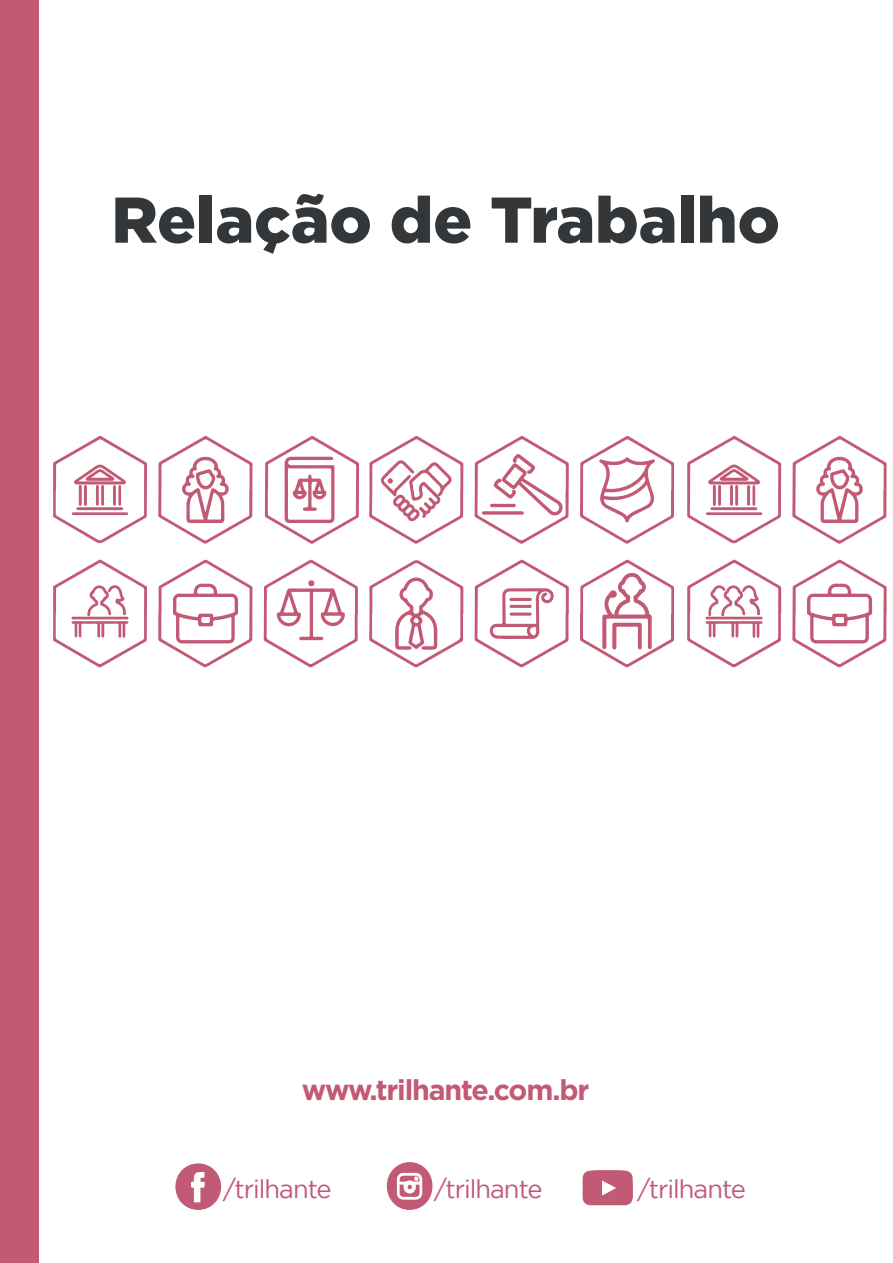
<style>
.page{position:relative;width:893px;height:1263px;background:#fff}
.page>*{position:absolute;margin:0;border:0;box-sizing:border-box;transform-origin:0 0}
.Fim_Ebook{font:900 64.5px "Gotham";color:#33373a}
.t1{font:700 28.5px "Gotham";letter-spacing:-.04em;color:#c25975}
.t2{font:25.5px "Gotham";letter-spacing:-.04em;color:#c25975}
</style>
<div class="page">
<div style="left:0;top:0;width:39px;height:1263px;background:#c25975"></div>
<svg style="left:475px;top:436px;width:94px;height:108px"></svg>
<svg style="left:53px;top:559px;width:94px;height:109px"></svg>
<svg style="left:369px;top:436px;width:94px;height:108px"></svg>
<svg style="left:158px;top:559px;width:94px;height:108px"></svg>
<svg style="left:792px;top:559px;width:95px;height:108px"></svg>
<svg style="left:580px;top:559px;width:94px;height:108px"></svg>
<svg style="left:264px;top:559px;width:94px;height:109px"></svg>
<div style="left:308px;top:580px;width:7px;height:6px;background:#c25975;border-radius:50%"></div>
<svg style="left:369px;top:560px;width:94px;height:107px"></svg>
<svg style="left:687px;top:559px;width:94px;height:108px"></svg>
<svg style="left:580px;top:436px;width:94px;height:108px"></svg>
<svg style="left:158px;top:436px;width:94px;height:108px"></svg>
<svg style="left:792px;top:436px;width:95px;height:108px"></svg>
<svg style="left:53px;top:436px;width:94px;height:108px"></svg>
<svg style="left:265px;top:436px;width:94px;height:108px"></svg>
<svg style="left:687px;top:436px;width:94px;height:108px"></svg>
<svg style="left:475px;top:559px;width:94px;height:109px"></svg>
<svg style="left:175px;top:1163px;width:46px;height:47px"></svg>
<svg style="left:387px;top:1162px;width:46px;height:48px"></svg>
<svg style="left:582px;top:1170px;width:51px;height:35px;background:#c86b84"></svg>
<p class="Fim_Ebook" style="left:111px;top:183px;width:670px">Relação de Trabalho</p>
<p class="t1" style="left:302px;top:1073px;width:289px">www.trilhante.com.br</p>
<p class="t2" style="left:223px;top:1174px;width:110px">/trilhante</p>
<p class="t2" style="left:434px;top:1174px;width:110px">/trilhante</p>
<p class="t2" style="left:638px;top:1174px;width:110px">/trilhante</p>
</div>
